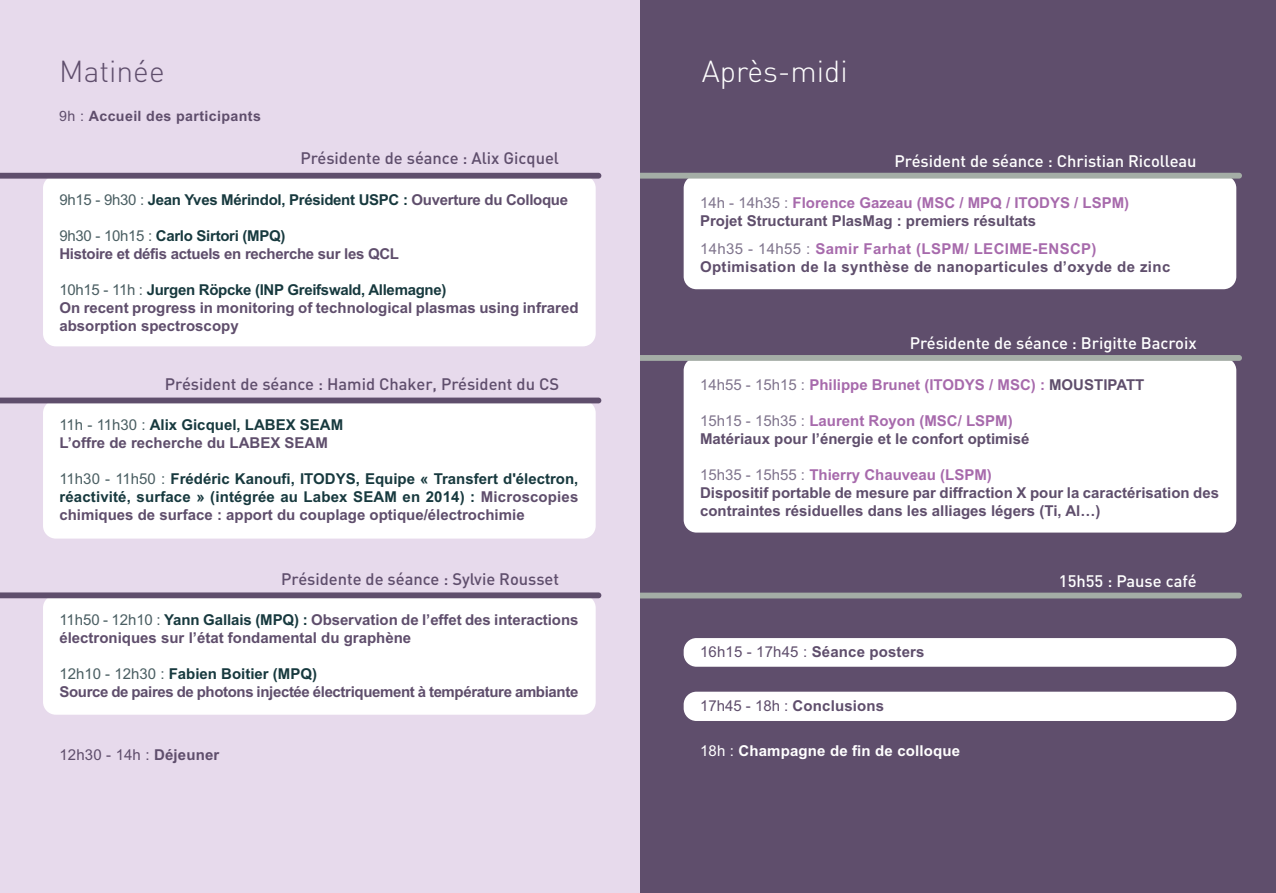
<style>
.page{position:relative;width:1276px;height:893px;background:#fff}
.page>*{position:absolute;margin:0;border:0;box-sizing:border-box;transform-origin:0 0}
.t1{font:300 30px "DIN";color:#fff}
.t2{font:300 30px "DIN";color:#5f4e6c}
.t3{font:500 16.5px "DIN";color:#5f4e6c}
.t4{font:500 16.5px "DIN";color:#fff}
.t5{font:700 15px/18px "Arial";color:#5f4e6c}
.t6{font:700 15px/18px "Arial";letter-spacing:-.01em;color:#17393e;text-align:justify}
.t7{font:700 15px/18px "Arial";letter-spacing:.025em;color:#5f4e6c}
.t8{font:700 15px/18px "Arial";letter-spacing:-.025em;color:#5f4e6c}
.t9{font:700 15px/18px "Arial";letter-spacing:-.02em;color:#5f4e6c}
.t10{font:700 15px "Arial";color:#a76aac}
.t11{font:700 15px "Arial";letter-spacing:.01em;color:#fff}
.t12{font:15px "Arial";letter-spacing:.01em;color:#5f4e6c}
.t13{font:700 14.25px "Arial";letter-spacing:.025em;color:#5f4e6c}
.s1{font-weight:400}
.s2{font-weight:400;color:#4b5f63}
.s3{color:#5f4e6c}
.s4{color:#17393e}
.s5{font-weight:700}
.s6{font-weight:400;color:#80758d}
.s7{color:#a76aac}
</style>
<div class="page">
<div style="left:0;top:0;width:638px;height:893px;background:#e7daec"></div>
<div style="left:640px;top:0;width:636px;height:893px;background:#5f4e6c"></div>
<div style="left:519px;top:593px;width:723px;height:5px;background:#a4ada6;border-radius:3px"></div>
<div style="left:683px;top:358px;width:553px;height:175px;background:#fff;border-radius:13px"></div>
<div style="left:519px;top:355px;width:723px;height:6px;background:#a4ada6;border-radius:3px"></div>
<div style="left:683px;top:175px;width:553px;height:114px;background:#fff;border-radius:13px"></div>
<div style="left:519px;top:173px;width:723px;height:6px;background:#a4ada6;border-radius:3px"></div>
<div style="left:504px;top:0;width:136px;height:893px;background:#e7daec"></div>
<div style="left:43px;top:175px;width:553px;height:171px;background:#fff;border-radius:13px"></div>
<svg style="left:0;top:173px;width:601px;height:6px;background:#685975"></svg>
<div style="left:43px;top:400px;width:553px;height:139px;background:#fff;border-radius:13px"></div>
<div style="left:0;top:398px;width:601px;height:5px;background:#5f4e6c"></div>
<div style="left:683px;top:638px;width:553px;height:29px;background:#fff;border-radius:13px"></div>
<div style="left:683px;top:692px;width:553px;height:29px;background:#fff;border-radius:13px"></div>
<div style="left:43px;top:595px;width:553px;height:120px;background:#fff;border-radius:13px"></div>
<svg style="left:0;top:592px;width:601px;height:6px;background:#695875"></svg>
<p class="t2" style="left:59px;top:61px;width:107px">Matinée</p>
<p class="t13" style="left:59px;top:111px;width:203px"><span class="s1">9h :</span> Accueil des participants</p>
<p class="t3" style="left:300px;top:152px;width:260px">Présidente de séance : Alix Gicquel</p>
<p class="t6" style="left:59px;top:192px;width:510px"><span class="s2">9h15 - 9h30 :</span> Jean Yves Mérindol, Président USPC : <span class="s3">Ouverture du Colloque</span></p>
<p class="t9" style="left:59px;top:228px;width:341px"><span class="s2">9h30 - 10h15 :</span> <span class="s4">Carlo Sirtori (MPQ)<br></span>Histoire et défis actuels en recherche sur les QCL</p>
<p class="t5" style="left:59px;top:282px;width:520px"><span class="s2">10h15 - 11h :</span> <span class="s4">Jurgen Röpcke (INP Greifswald, Allemagne)<br></span>On recent progress in monitoring of technological plasmas using infrared absorption spectroscopy</p>
<p class="t3" style="left:165px;top:378px;width:396px">Président de séance : Hamid Chaker, Président du CS</p>
<p class="t5" style="left:59px;top:417px;width:285px"><span class="s2">11h - 11h30 :</span> <span class="s4">Alix Gicquel, LABEX SEAM<br></span>L’offre de recherche du LABEX SEAM</p>
<p class="t6" style="left:59px;top:471px;width:520px"><span class="s2">11h30 - 11h50 :</span> Frédéric Kanoufi, ITODYS, Equipe « Transfert d'électron, réactivité, surface » (intégrée au Labex SEAM en 2014) : <span class="s3">Microscopies chimiques de surface : apport du couplage optique/électrochimie</span></p>
<p class="t3" style="left:281px;top:573px;width:279px">Présidente de séance : Sylvie Rousset</p>
<p class="t5" style="left:59px;top:612px;width:520px"><span class="s2">11h50 - 12h10 :</span> <span class="s4">Yann Gallais (MPQ) :</span> Observation de l’effet des interactions électroniques sur l’état fondamental du graphène</p>
<p class="t8" style="left:59px;top:666px;width:520px"><span class="s2">12h10 - 12h30 :</span> <span class="s4">Fabien Boitier (MPQ)<br></span>Source de paires de photons injectée électriquement à température ambiante</p>
<p class="t12" style="left:59px;top:746px;width:161px">12h30 - 14h : <span class="s5">Déjeuner</span></p>
<p class="t1" style="left:702px;top:61px;width:147px">Après-midi</p>
<p class="t4" style="left:894px;top:155px;width:304px">Président de séance : Christian Ricolleau</p>
<p class="t5" style="left:700px;top:195px;width:431px"><span class="s6">14h - 14h35 :</span> <span class="s7">Florence Gazeau (MSC / MPQ / ITODYS / LSPM)<br></span>Projet Structurant PlasMag : premiers résultats</p>
<p class="t7" style="left:700px;top:241px;width:472px"><span class="s6">14h35 - 14h55 :</span> <span class="s7">Samir Farhat (LSPM/ LECIME-ENSCP)<br></span>Optimisation de la synthèse de nanoparticules d’oxyde de zinc</p>
<p class="t4" style="left:909px;top:338px;width:288px">Présidente de séance : Brigitte Bacroix</p>
<p class="t10" style="left:700px;top:379px;width:446px"><span class="s6">14h55 - 15h15 :</span> Philippe Brunet (ITODYS / MSC) : <span class="s3">MOUSTIPATT</span></p>
<p class="t5" style="left:700px;top:413px;width:331px"><span class="s6">15h15 - 15h35 :</span> <span class="s7">Laurent Royon (MSC/ LSPM)<br></span>Matériaux pour l’énergie et le confort optimisé</p>
<p class="t5" style="left:700px;top:467px;width:520px"><span class="s6">15h35 - 15h55 :</span> <span class="s7">Thierry Chauveau (LSPM)<br></span>Dispositif portable de mesure par diffraction X pour la caractérisation des contraintes résiduelles dans les alliages légers (Ti, Al-)</p>
<p class="t5" style="left:700px;top:644px;width:226px"><span class="s1">16h15 - 17h45 :</span> Séance posters</p>
<p class="t5" style="left:700px;top:698px;width:186px"><span class="s1">17h45 - 18h :</span> Conclusions</p>
<p class="t11" style="left:700px;top:745px;width:262px"><span class="s1">18h :</span> Champagne de fin de colloque</p>
<p class="t4" style="left:1059px;top:575px;width:139px">15h55 : Pause café</p>
</div>
